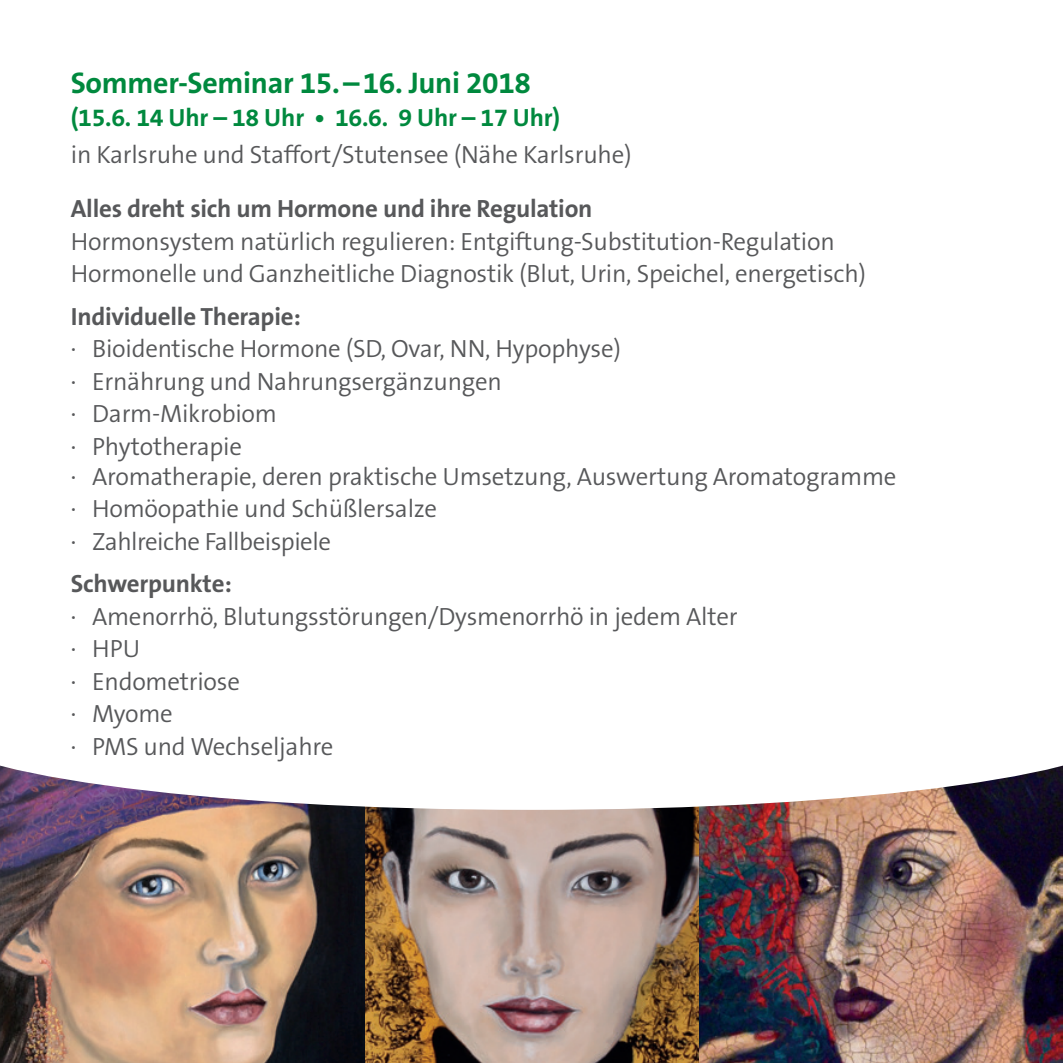
<style>
.page{position:relative;width:1063px;height:1063px;background:#fff}
.page>*{position:absolute;margin:0;border:0;box-sizing:border-box;transform-origin:0 0}
.t1{font:700 30px "The Sans B7";letter-spacing:-.01em;color:#00893e}
.t2{font:300 25px/32.5px "The Sans B4";letter-spacing:-.01em;color:#57585a}
.t3{font:700 25px "The Sans B7";letter-spacing:-.01em;color:#57585a}
.t4{font:700 25px "The Sans B7";letter-spacing:-.01em;color:#00893e}
</style>
<div class="page">
<img style="left:699px;top:810px;width:364px;height:253px">
<img style="left:364px;top:810px;width:335px;height:253px">
<img style="left:0;top:810px;width:364px;height:253px">
<svg style="left:0;top:765px;width:1063px;height:45px"></svg>
<p class="t1" style="left:71px;top:67px;width:462px">Sommer-Seminar 15.–16. Juni 2018</p>
<p class="t4" style="left:71px;top:104px;width:491px">(15.6. 14 Uhr – 18 Uhr • 16.6. 9 Uhr – 17 Uhr)</p>
<p class="t2" style="left:71px;top:139px;width:562px">in Karlsruhe und Staffort/Stutensee (Nähe Karlsruhe)</p>
<p class="t3" style="left:71px;top:195px;width:523px">Alles dreht sich um Hormone und ihre Regulation</p>
<p class="t2" style="left:71px;top:226px;width:797px">Hormonsystem natürlich regulieren: Entgiftung-Substitution-Regulation<br>Hormonelle und Ganzheitliche Diagnostik (Blut, Urin, Speichel, energetisch)</p>
<p class="t3" style="left:71px;top:303px;width:231px">Individuelle Therapie:</p>
<p class="t2" style="left:71px;top:333px;width:552px">· Bioidentische Hormone (SD, Ovar, NN, Hypophyse) · Ernährung und Nahrungsergänzungen<br>· Darm-Mikrobiom<br>· Phytotherapie</p>
<p class="t2" style="left:71px;top:461px;width:827px">· Aromatherapie, deren praktische Umsetzung, Auswertung Aromatogramme · Homöopathie und Schüßlersalze<br>· Zahlreiche Fallbeispiele</p>
<p class="t3" style="left:71px;top:570px;width:162px">Schwerpunkte:</p>
<p class="t2" style="left:71px;top:601px;width:668px">· Amenorrhö, Blutungsstörungen/Dysmenorrhö in jedem Alter · HPU<br>· Endometriose<br>· Myome<br>· PMS und Wechseljahre</p>
</div>
